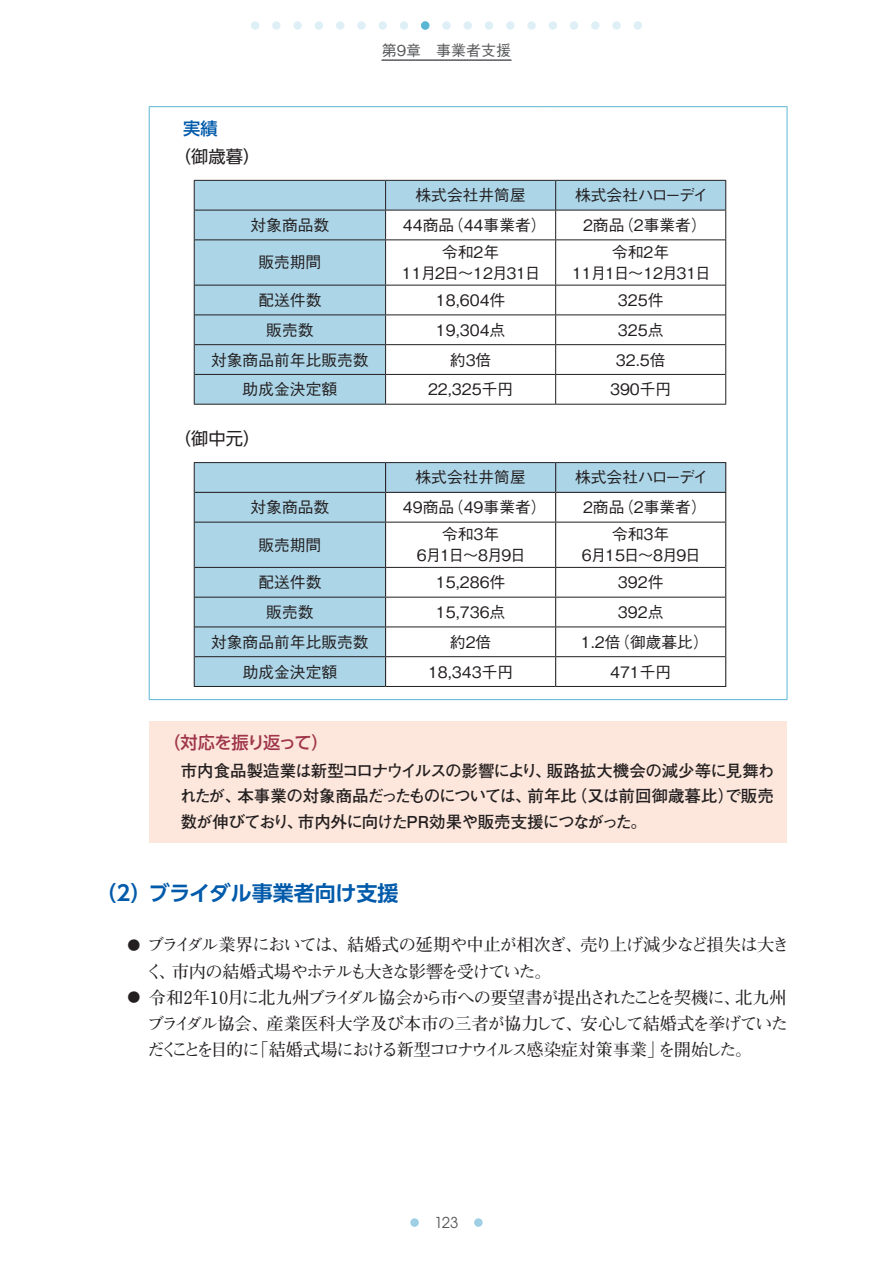
<style>
.page{position:relative;width:893px;height:1263px;background:#fff}
.page>*{position:absolute;margin:0;border:0;box-sizing:border-box;transform-origin:0 0}
.t1{font:700 21px "UD Shin Go Pro De";color:#015aaa}
.t2{font:700 17.25px/26.2px "Futo Min A101 Upr";letter-spacing:-.09em;color:#231f20;text-align:justify}
.t3{font:700 17.25px/26.2px "Futo Min A101 Upr";letter-spacing:-.06em;color:#231f20}
.t4{font:17.25px "UD Shin Go NT Pro";color:#231f20}
.t5{font:500 17.25px "UD Shin Go Pro";letter-spacing:-.08em;color:#9f364a}
.t6{font:500 17.25px "UD Shin Go NT Pro";color:#015aaa}
.t7{font:700 16.5px/25.5px "Futo Go B101 Upr";letter-spacing:-.03em;color:#231f20;text-align:justify}
.t8{font:500 15.75px "Gothic BBB Upr";color:#231f20}
.t9{font:500 15.75px/21px "Gothic BBB Upr";letter-spacing:-.065em;color:#231f20;text-align:center}
.t10{font:500 15.75px/21px "Gothic BBB Upr";letter-spacing:-.035em;color:#231f20;text-align:center}
.t11{font:500 15px "Gothic BBB Upr";color:#57585a}
.t12{font:15px "Avant Garde";color:#57585a}
.s1{font-size:12.9px}
</style>
<div class="page">
<div style="left:251px;top:21px;width:8px;height:9px;background:#def0f6;border-radius:50%"></div>
<svg style="left:272px;top:21px;width:9px;height:9px"></svg>
<svg style="left:293px;top:21px;width:9px;height:9px"></svg>
<div style="left:315px;top:21px;width:8px;height:9px;background:#def0f6;border-radius:50%"></div>
<div style="left:336px;top:21px;width:8px;height:9px;background:#def0f6;border-radius:50%"></div>
<svg style="left:357px;top:21px;width:9px;height:9px"></svg>
<div style="left:378px;top:21px;width:9px;height:9px;background:#def0f6;border-radius:50%"></div>
<div style="left:400px;top:21px;width:8px;height:9px;background:#def0f6;border-radius:50%"></div>
<svg style="left:442px;top:21px;width:9px;height:9px"></svg>
<div style="left:463px;top:21px;width:9px;height:9px;background:#def0f6;border-radius:50%"></div>
<div style="left:485px;top:21px;width:8px;height:9px;background:#def0f6;border-radius:50%"></div>
<div style="left:506px;top:21px;width:8px;height:9px;background:#def0f6;border-radius:50%"></div>
<svg style="left:527px;top:21px;width:9px;height:9px"></svg>
<div style="left:549px;top:21px;width:8px;height:9px;background:#def0f6;border-radius:50%"></div>
<div style="left:570px;top:21px;width:8px;height:9px;background:#def0f6;border-radius:50%"></div>
<svg style="left:591px;top:21px;width:9px;height:9px"></svg>
<svg style="left:612px;top:21px;width:9px;height:9px"></svg>
<div style="left:634px;top:21px;width:8px;height:9px;background:#def0f6;border-radius:50%"></div>
<div style="left:474px;top:1218px;width:9px;height:9px;background:#9ecfe5;border-radius:50%"></div>
<div style="left:410px;top:1218px;width:9px;height:9px;background:#9ecfe5;border-radius:50%"></div>
<div style="left:421px;top:21px;width:8px;height:9px;background:#59b6d5;border-radius:50%"></div>
<svg style="left:382px;top:59px;width:130px;height:2px"></svg>
<hr style="left:149px;top:107px;width:1px;height:310px;background:#59b6d5">
<hr style="left:149px;top:417px;width:1px;height:282px;background:#59b6d5">
<hr style="left:787px;top:107px;width:1px;height:310px;background:#59b6d5">
<hr style="left:787px;top:417px;width:1px;height:282px;background:#59b6d5">
<hr style="left:149px;top:699px;width:387px;height:1px;background:#59b6d5">
<svg style="left:536px;top:699px;width:17px;height:1px"></svg>
<hr style="left:553px;top:699px;width:234px;height:1px;background:#59b6d5">
<hr style="left:149px;top:106px;width:387px;height:1px;background:#59b6d5">
<svg style="left:536px;top:106px;width:17px;height:1px"></svg>
<hr style="left:553px;top:106px;width:234px;height:1px;background:#59b6d5">
<svg style="left:194px;top:180px;width:532px;height:224px"></svg>
<hr style="left:725px;top:374px;width:1px;height:30px;background:#231f20">
<hr style="left:195px;top:239px;width:191px;height:1px;background:#231f20">
<hr style="left:386px;top:239px;width:170px;height:1px;background:#231f20">
<hr style="left:556px;top:239px;width:169px;height:1px;background:#231f20">
<hr style="left:195px;top:285px;width:191px;height:1px;background:#231f20">
<hr style="left:386px;top:285px;width:170px;height:1px;background:#231f20">
<hr style="left:556px;top:285px;width:169px;height:1px;background:#231f20">
<hr style="left:195px;top:314px;width:191px;height:1px;background:#231f20">
<hr style="left:386px;top:314px;width:170px;height:1px;background:#231f20">
<hr style="left:556px;top:314px;width:169px;height:1px;background:#231f20">
<hr style="left:195px;top:344px;width:191px;height:1px;background:#231f20">
<hr style="left:386px;top:344px;width:170px;height:1px;background:#231f20">
<hr style="left:556px;top:344px;width:169px;height:1px;background:#231f20">
<hr style="left:195px;top:374px;width:191px;height:1px;background:#231f20">
<hr style="left:386px;top:374px;width:170px;height:1px;background:#231f20">
<hr style="left:556px;top:374px;width:169px;height:1px;background:#231f20">
<hr style="left:194px;top:404px;width:192px;height:1px;background:#231f20">
<hr style="left:386px;top:404px;width:170px;height:1px;background:#231f20">
<hr style="left:556px;top:404px;width:170px;height:1px;background:#231f20">
<hr style="left:194px;top:462px;width:192px;height:1px;background:#231f20">
<hr style="left:386px;top:462px;width:170px;height:1px;background:#231f20">
<hr style="left:556px;top:462px;width:170px;height:1px;background:#231f20">
<svg style="left:194px;top:463px;width:532px;height:223px"></svg>
<hr style="left:195px;top:522px;width:191px;height:1px;background:#231f20">
<hr style="left:386px;top:522px;width:170px;height:1px;background:#231f20">
<hr style="left:556px;top:522px;width:169px;height:1px;background:#231f20">
<hr style="left:195px;top:567px;width:191px;height:1px;background:#231f20">
<hr style="left:386px;top:567px;width:170px;height:1px;background:#231f20">
<hr style="left:556px;top:567px;width:169px;height:1px;background:#231f20">
<hr style="left:195px;top:597px;width:191px;height:1px;background:#231f20">
<hr style="left:386px;top:597px;width:170px;height:1px;background:#231f20">
<hr style="left:556px;top:597px;width:169px;height:1px;background:#231f20">
<hr style="left:195px;top:626px;width:191px;height:1px;background:#231f20">
<hr style="left:386px;top:626px;width:170px;height:1px;background:#231f20">
<hr style="left:556px;top:626px;width:169px;height:1px;background:#231f20">
<hr style="left:195px;top:656px;width:191px;height:1px;background:#231f20">
<hr style="left:386px;top:656px;width:170px;height:1px;background:#231f20">
<hr style="left:556px;top:656px;width:169px;height:1px;background:#231f20">
<hr style="left:194px;top:686px;width:192px;height:1px;background:#231f20">
<hr style="left:386px;top:686px;width:170px;height:1px;background:#231f20">
<hr style="left:556px;top:686px;width:170px;height:1px;background:#231f20">
<div style="left:149px;top:721px;width:638px;height:121px;background:#fde7dc"></div>
<p class="t6" style="left:183px;top:114px;width:36px">実績</p>
<p class="t4" style="left:174px;top:142px;width:88px">（御歳暮）</p>
<p class="t11" style="left:382px;top:38px;width:131px">第9章　事業者支援</p>
<p class="t8" style="left:415px;top:183px;width:112px">株式会社井筒屋</p>
<p class="t9" style="left:575px;top:184px;width:135px">株式会社ハローデイ</p>
<p class="t8" style="left:251px;top:212px;width:80px">対象商品数</p>
<p class="t8" style="left:403px;top:212px;width:145px">44商品（44事業者）</p>
<p class="t8" style="left:583px;top:212px;width:125px">2商品（2事業者）</p>
<p class="t8" style="left:258px;top:250px;width:64px">販売期間</p>
<p class="t10" style="left:402px;top:241px;width:140px">令和2年<br>11月2日～12月31日</p>
<p class="t10" style="left:572px;top:241px;width:140px">令和2年<br>11月1日～12月31日</p>
<p class="t8" style="left:258px;top:287px;width:64px">配送件数</p>
<p class="t8" style="left:436px;top:287px;width:71px">18,604件</p>
<p class="t8" style="left:618px;top:287px;width:47px">325件</p>
<p class="t8" style="left:266px;top:317px;width:49px">販売数</p>
<p class="t8" style="left:436px;top:317px;width:71px">19,304点</p>
<p class="t8" style="left:618px;top:317px;width:47px">325点</p>
<p class="t8" style="left:211px;top:347px;width:159px">対象商品前年比販売数</p>
<p class="t8" style="left:450px;top:347px;width:43px">約3倍</p>
<p class="t8" style="left:616px;top:347px;width:51px">32.5倍</p>
<p class="t8" style="left:243px;top:377px;width:96px">助成金決定額</p>
<p class="t8" style="left:428px;top:377px;width:87px">22,325千円</p>
<p class="t8" style="left:610px;top:377px;width:63px">390千円</p>
<p class="t4" style="left:174px;top:425px;width:88px">（御中元）</p>
<p class="t8" style="left:415px;top:465px;width:112px">株式会社井筒屋</p>
<p class="t9" style="left:575px;top:466px;width:135px">株式会社ハローデイ</p>
<p class="t8" style="left:251px;top:495px;width:80px">対象商品数</p>
<p class="t8" style="left:403px;top:495px;width:145px">49商品（49事業者）</p>
<p class="t8" style="left:583px;top:495px;width:125px">2商品（2事業者）</p>
<p class="t8" style="left:258px;top:532px;width:64px">販売期間</p>
<p class="t9" style="left:417px;top:523px;width:110px">令和3年<br>6月1日～8月9日</p>
<p class="t9" style="left:582px;top:523px;width:120px">令和3年<br>6月15日～8月9日</p>
<p class="t8" style="left:258px;top:570px;width:64px">配送件数</p>
<p class="t8" style="left:436px;top:570px;width:71px">15,286件</p>
<p class="t8" style="left:618px;top:570px;width:47px">392件</p>
<p class="t8" style="left:266px;top:599px;width:49px">販売数</p>
<p class="t8" style="left:436px;top:599px;width:71px">15,736点</p>
<p class="t8" style="left:618px;top:599px;width:47px">392点</p>
<p class="t8" style="left:211px;top:629px;width:159px">対象商品前年比販売数</p>
<p class="t8" style="left:450px;top:629px;width:43px">約2倍</p>
<p class="t8" style="left:581px;top:629px;width:129px">1.2倍（御歳暮比）</p>
<p class="t8" style="left:243px;top:659px;width:96px">助成金決定額</p>
<p class="t8" style="left:428px;top:659px;width:87px">18,343千円</p>
<p class="t8" style="left:610px;top:659px;width:63px">471千円</p>
<p class="t5" style="left:163px;top:729px;width:167px">（対応を振り返って）</p>
<p class="t7" style="left:180px;top:757px;width:596px">市内食品製造業は新型コロナウイルスの影響により、販路拡大機会の減少等に見舞われたが、本事業の対象商品だったものについては、前年比（又は前回御歳暮比）で販売数が伸びており、市内外に向けたPR効果や販売支援につながった。</p>
<h1 class="t1" style="left:96px;top:876px;width:304px">（2）ブライダル事業者向け支援</h1>
<p class="t3" style="left:146px;top:931px;width:645px;text-indent:-18px"><span class="s1">●</span> ブライダル業界においては、結婚式の延期や中止が相次ぎ、売り上げ減少など損失は大きく、市内の結婚式場やホテルも大きな影響を受けていた。</p>
<p class="t2" style="left:147px;top:983px;width:642px;text-indent:-19px"><span class="s1">●</span> 令和2年10月に北九州ブライダル協会から市への要望書が提出されたことを契機に、北九州ブライダル協会、産業医科大学及び本市の三者が協力して、安心して結婚式を挙げていただくことを目的に「結婚式場における新型コロナウイルス感染症対策事業」を開始した。</p>
<p class="t12" style="left:435px;top:1214px;width:25px">123</p>
</div>
